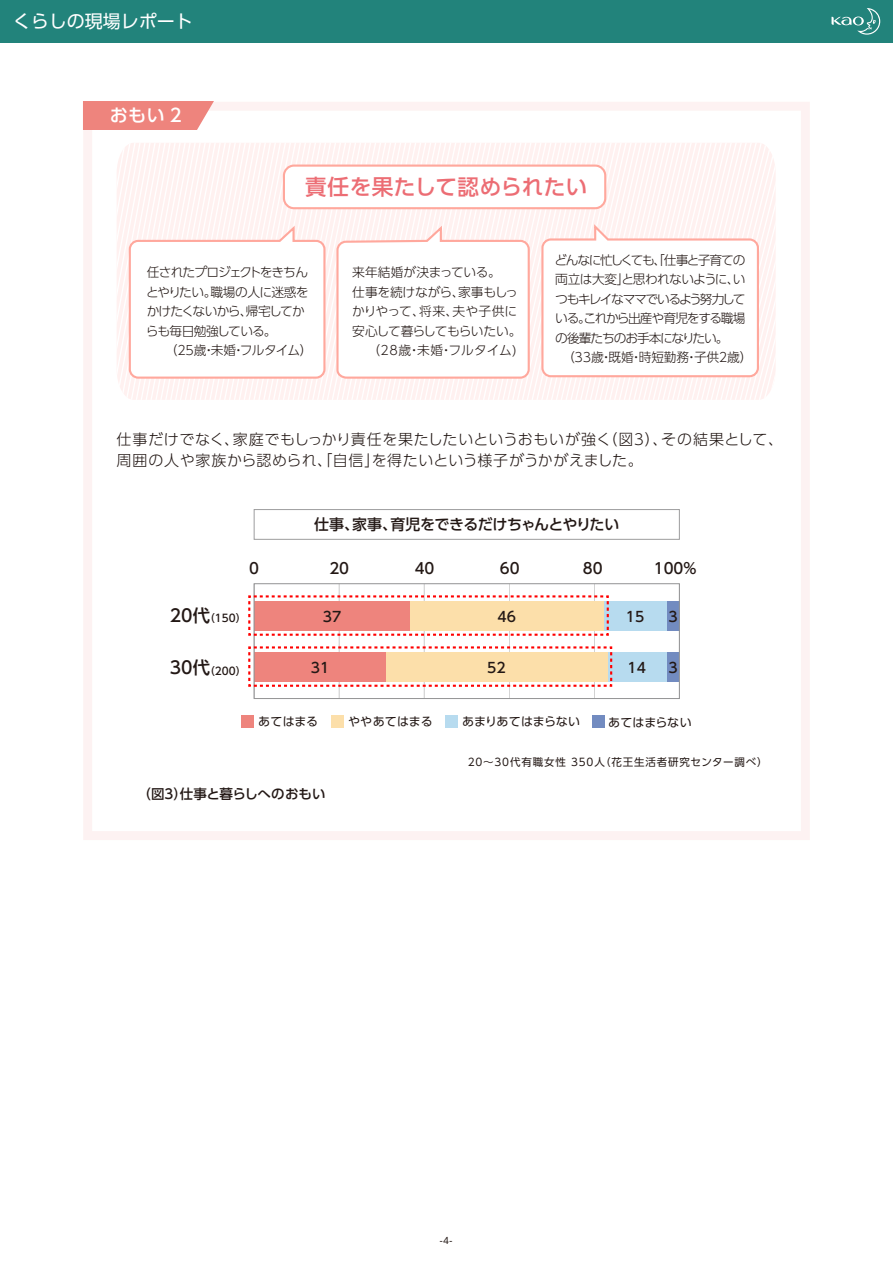
<style>
.page{position:relative;width:893px;height:1263px;background:#fff}
.page>*{position:absolute;margin:0;border:0;box-sizing:border-box;transform-origin:0 0}
.t1{font:500 21.6px "UD Shin Go Pro";letter-spacing:.02em;color:#ec6d74}
.t2{font:18px "UD Shin Go Pro";color:#fff}
.t3{font:500 18px "UD Shin Go Pro";color:#fff}
.t4{font:300 15px/21px "UD Shin Go Pro";letter-spacing:.035em;color:#231815}
.t5{font:500 15px "UD Shin Go Pro";letter-spacing:-.02em;color:#231815}
.t6{font:500 14.1px "UD Shin Go Pro";color:#231815}
.t7{font:500 13.5px "UD Shin Go Pro";color:#231815}
.t8{font:300 12.75px/19.5px "UD Shin Go Pro";letter-spacing:-.075em;color:#231815}
.t9{font:300 12.75px "UD Shin Go Pro";letter-spacing:-.11em;color:#231815}
.t10{font:300 12.75px "UD Shin Go Pro";letter-spacing:-.01em;color:#231815}
.t11{font:300 12.75px "UD Shin Go Pro";letter-spacing:-.05em;color:#231815}
.t12{font:300 12.75px "UD Shin Go Pro";letter-spacing:-.105em;color:#231815}
.t13{font:300 12.75px "UD Shin Go Pro";letter-spacing:-.025em;color:#231815}
.t14{font:300 12.75px "UD Shin Go Pro";letter-spacing:.005em;color:#231815}
.t15{font:300 12.75px "UD Shin Go Pro";letter-spacing:.01em;color:#231815}
.t16{font:300 12.75px "UD Shin Go Pro";letter-spacing:-.005em;color:#231815}
.t17{font:12px "UD Shin Go Pro";letter-spacing:.005em;color:#231815}
.t18{font:10.5px "UD Shin Go Pro";letter-spacing:.08em;color:#231815}
.t19{font:500 10.5px "UD Shin Go Pro";color:#231815}
.t20{font:9px "UD Shin Go Pro";color:#231815}
.s1{font-size:17.25px}
</style>
<div class="page">
<div style="left:0;top:0;width:893px;height:42px;background:#22837b"></div>
<svg style="left:831px;top:8px;width:49px;height:27px"></svg>
<svg style="left:83px;top:102px;width:727px;height:738px"></svg>
<div style="left:83px;top:101px;width:131px;height:29px;background:#ee847d"></div>
<div style="left:241px;top:716px;width:13px;height:12px;background:#ee847d"></div>
<div style="left:331px;top:716px;width:13px;height:12px;background:#fcdfaa"></div>
<div style="left:445px;top:716px;width:13px;height:12px;background:#b7dbef"></div>
<div style="left:592px;top:716px;width:13px;height:12px;background:#728bc0"></div>
<hr style="left:594px;top:584px;width:1px;height:114px;background:#939394">
<hr style="left:509px;top:584px;width:1px;height:114px;background:#939394">
<hr style="left:424px;top:584px;width:1px;height:114px;background:#939394">
<hr style="left:339px;top:584px;width:1px;height:114px;background:#939394">
<svg style="left:117px;top:143px;width:659px;height:257px"></svg>
<div style="left:284px;top:166px;width:321px;height:42px;background:#fff;border-radius:10px"></div>
<div style="left:283px;top:165px;width:323px;height:44px;border:2px solid #ffa89d;border-radius:10px"></div>
<div style="left:667px;top:601px;width:12px;height:29px;background:#728bc0"></div>
<div style="left:604px;top:601px;width:63px;height:29px;background:#b7dbef"></div>
<div style="left:667px;top:652px;width:12px;height:29px;background:#728bc0"></div>
<div style="left:607px;top:652px;width:60px;height:29px;background:#b7dbef"></div>
<div style="left:254px;top:583px;width:426px;height:116px;border:1px solid #939394"></div>
<svg style="left:247px;top:594px;width:363px;height:43px"></svg>
<svg style="left:247px;top:645px;width:366px;height:43px"></svg>
<div style="left:254px;top:509px;width:426px;height:31px;border:1px solid #9d9d9e"></div>
<h2 class="t2" style="left:13px;top:7px;width:182px">くらしの現場レポート</h2>
<h2 class="t3" style="left:110px;top:101px;width:74px">おもい 2</h2>
<h1 class="t1" style="left:305px;top:169px;width:284px">責任を果たして認められたい</h1>
<p class="t8" style="left:146px;top:262px;width:168px">任されたプロジェクトをきちんとやりたい。職場の人に迷惑をかけたくないから、帰宅してからも毎日勉強している。　<br>　　（25歳・未婚・フルタイム）</p>
<p class="t16" style="left:352px;top:262px;width:150px">来年結婚が決まっている。</p>
<p class="t13" style="left:352px;top:282px;width:167px">仕事を続けながら、家事もしっ</p>
<p class="t14" style="left:352px;top:301px;width:167px">かりやって、将来、夫や子供に</p>
<p class="t8" style="left:352px;top:321px;width:171px">安心して暮らしてもらいたい。</p>
<p class="t15" style="left:367px;top:340px;width:151px">（28歳・未婚・フルタイム)</p>
<p class="t9" style="left:555px;top:249px;width:192px">どんなに忙しくても、「仕事と子育ての</p>
<p class="t11" style="left:555px;top:269px;width:192px">両立は大変」と思われないように、い</p>
<p class="t9" style="left:555px;top:288px;width:192px">つもキレイなママでいるよう努力して</p>
<p class="t12" style="left:555px;top:308px;width:192px">いる。これから出産や育児をする職場</p>
<p class="t8" style="left:555px;top:327px;width:175px">の後輩たちのお手本になりたい。</p>
<p class="t10" style="left:562px;top:347px;width:192px">（33歳・既婚・時短勤務・子供２歳）</p>
<p class="t4" style="left:117px;top:428px;width:668px">仕事だけでなく、家庭でもしっかり責任を果たしたいというおもいが強く（図３）、その結果として、周囲の人や家族から認められ、「自信」を得たいという様子がうかがえました。</p>
<p class="t5" style="left:314px;top:512px;width:307px">仕事、家事、育児をできるだけちゃんとやりたい</p>
<p class="t5" style="left:249px;top:556px;width:11px">0</p>
<p class="t5" style="left:329px;top:556px;width:21px">20</p>
<p class="t5" style="left:415px;top:556px;width:21px">40</p>
<p class="t5" style="left:500px;top:556px;width:21px">60</p>
<p class="t5" style="left:583px;top:556px;width:21px">80</p>
<p class="t5" style="left:654px;top:556px;width:45px">100％</p>
<p class="t19" style="left:170px;top:610px;width:78px"><span class="s1">20代</span>（150）</p>
<p class="t19" style="left:170px;top:662px;width:78px"><span class="s1">30代</span>（200）</p>
<p class="t6" style="left:323px;top:605px;width:20px">37</p>
<p class="t6" style="left:497px;top:605px;width:20px">46</p>
<p class="t6" style="left:626px;top:605px;width:20px">15</p>
<p class="t6" style="left:668px;top:605px;width:11px">3</p>
<p class="t6" style="left:311px;top:656px;width:20px">31</p>
<p class="t6" style="left:487px;top:656px;width:20px">52</p>
<p class="t6" style="left:628px;top:656px;width:20px">14</p>
<p class="t6" style="left:668px;top:656px;width:11px">3</p>
<p class="t17" style="left:258px;top:712px;width:61px">あてはまる</p>
<p class="t17" style="left:348px;top:712px;width:86px">ややあてはまる</p>
<p class="t17" style="left:462px;top:712px;width:120px">あまりあてはまらない</p>
<p class="t17" style="left:608px;top:712px;width:85px">あてはまらない</p>
<p class="t18" style="left:468px;top:753px;width:301px">20～30代有職女性 350人（花王生活者研究センター調べ）</p>
<p class="t7" style="left:137px;top:783px;width:190px">（図3）仕事と暮らしへのおもい</p>
<p class="t20" style="left:440px;top:1233px;width:14px">-4-</p>
</div>
